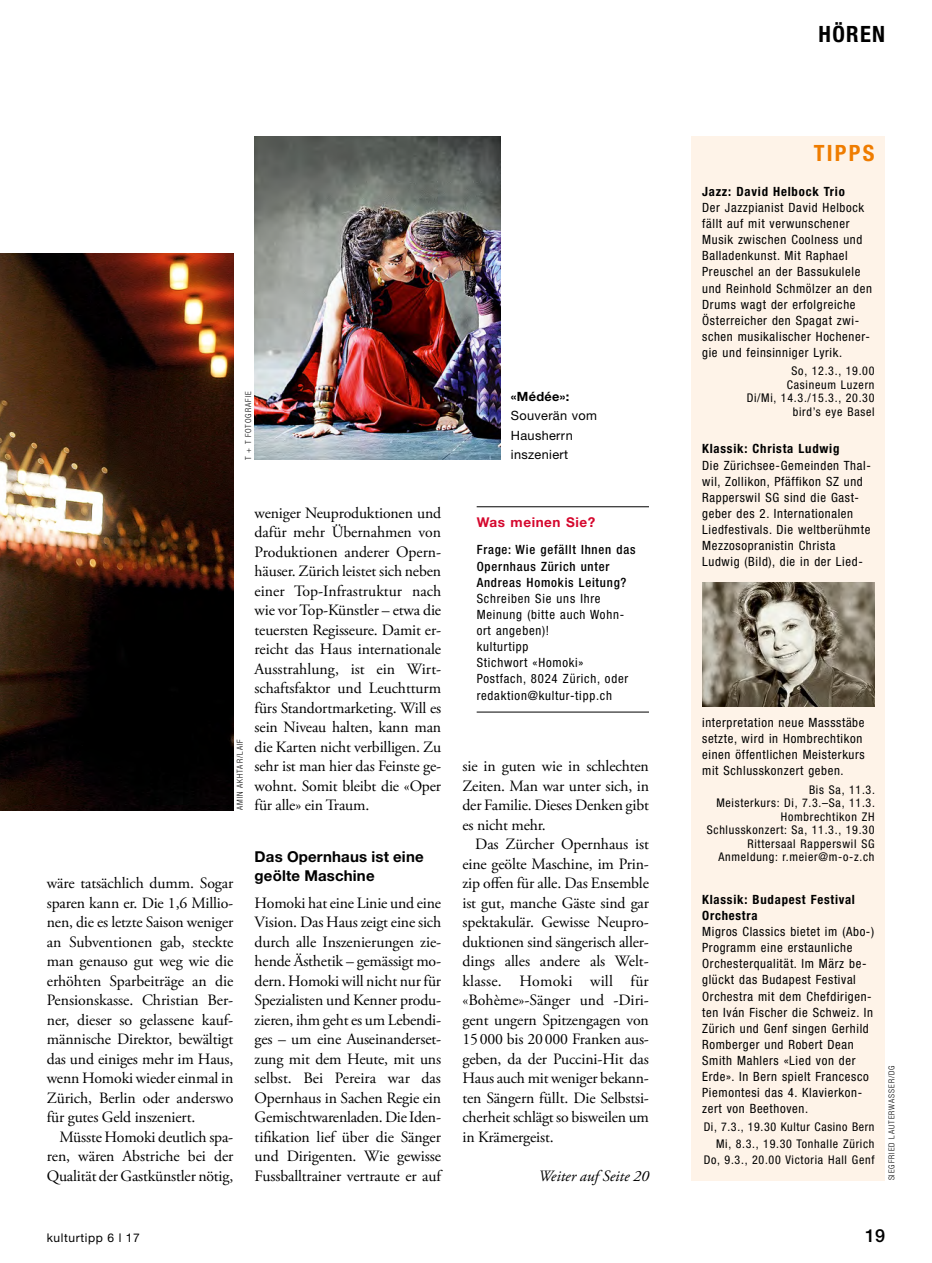
<style>
.page{position:relative;width:932px;height:1263px;background:#fff}
.page>*{position:absolute;margin:0;border:0;box-sizing:border-box;transform-origin:0 0}
._010_KU_Rubriktitel{font:700 condensed 22.5px "Helvetica Neue LT Std";letter-spacing:.06em;color:#000}
._060_KU_Kasten_Dachz{font:700 condensed 22.5px "Helvetica Neue LT Std";letter-spacing:.1em;color:#ef7c00}
._001_KU_Pagina{font:500 18px "Helvetica Neue LT Std";color:#000}
._052_KU_Lauftext_Ein{font:15.75px/19.5px "Adobe Garamond Pro";letter-spacing:-.01em;color:#000;text-align:justify}
._050_KU_Lauftext_10{font:15.75px/19.5px "Adobe Garamond Pro";letter-spacing:-.01em;color:#000;text-align:justify}
._050_KU_Lauftext_10-2{font:italic 15.75px "Adobe Garamond Pro";color:#000}
._250_KU_Zwischentite{font:700 15px/19.5px "Helvetica Neue LT Std";letter-spacing:.01em;color:#000}
._063_KU_Kasten_Titel{font:700 13.5px "Helvetica Neue LT Std";letter-spacing:.04em;color:#d5072d}
._066_KU_TIPP-Kasten{font:condensed 12.75px/16px "Helvetica Neue LT Std";letter-spacing:.05em;color:#000}
._066_KU_Kasten_Text{font:condensed 12.75px/16.2px "Helvetica Neue LT Std";letter-spacing:.06em;color:#000}
._064_KU_TIPP-Kasten{font:700 condensed 12.75px/16px "Helvetica Neue LT Std";letter-spacing:.06em;color:#000}
._065_Ku_Kasten_Zwiti{font:500 condensed 12.75px/16.2px "Helvetica Neue LT Std";letter-spacing:.06em;color:#000}
._070_KU_Bilduntersch{font:12.75px/19.5px "Helvetica Neue LT Std";letter-spacing:.025em;color:#000}
._069_KU_TIPP-Kasten{font:condensed 12px/13.5px "Helvetica Neue LT Std";letter-spacing:.06em;color:#000;text-align:right}
._002_KU_Fusszeile{font:12px "Helvetica Neue LT Std";letter-spacing:.05em;color:#000}
._071_KU_Fotobyline_5{font:300 condensed 8.25px "Helvetica Neue LT Std";letter-spacing:.115em;color:#000}
.s1{font-weight:700}
</style>
<div class="page">
<img style="left:0;top:253px;width:233px;height:557px">
<img style="left:254px;top:136px;width:246px;height:323px">
<div style="left:691px;top:136px;width:193px;height:1045px;background:#fef3e8"></div>
<img style="left:702px;top:582px;width:172px;height:125px">
<hr style="left:476px;top:506px;width:172px;height:1px;background:#000">
<hr style="left:476px;top:712px;width:172px;height:1px;background:#000">
<p class="_010_KU_Rubriktitel" style="left:818px;top:20px;width:68px">HÖREN</p>
<p class="_071_KU_Fotobyline_5" style="left:243px;top:460px;width:70px;rotate:-90deg">T + T FOTOGRAFIE</p>
<p class="_071_KU_Fotobyline_5" style="left:235px;top:810px;width:73px;rotate:-90deg">AMIN AKHTAR/LAIF</p>
<p class="_052_KU_Lauftext_Ein" style="left:254px;top:503px;width:188px">weniger Neuproduktionen und dafür mehr Übernahmen von Produktionen anderer Opern&shy;häuser. Zürich leistet sich neben einer Top-Infrastruktur nach wie vor Top-Künstler – etwa die teuersten Regisseure. Damit er&shy;reicht das Haus internationale Ausstrahlung, ist ein Wirt&shy;schaftsfaktor und Leuchtturm fürs Standortmarketing. Will es sein Niveau halten, kann man die Karten nicht verbilligen. Zu sehr ist man hier das Feinste ge&shy;wohnt. Somit bleibt die «Oper für alle» ein Traum.</p>
<p class="_050_KU_Lauftext_10" style="left:47px;top:874px;width:188px">wäre tatsächlich dumm. Sogar sparen kann er. Die 1,6 Millio&shy;nen, die es letzte Saison weniger an Subventionen gab, steckte man genauso gut weg wie die erhöhten Sparbeiträge an die Pensionskasse. Christian Ber&shy;ner, dieser so gelassene kauf&shy;männische Direktor, bewältigt das und einiges mehr im Haus, wenn Homoki wieder einmal in Zürich, Berlin oder anderswo für gutes Geld inszeniert.</p>
<p class="_052_KU_Lauftext_Ein" style="left:47px;top:1127px;width:188px;text-indent:13px">Müsste Homoki deutlich spa&shy;ren, wären Abstriche bei der Qualität der Gastkünstler nötig,</p>
<p class="_250_KU_Zwischentite" style="left:254px;top:846px;width:170px">Das Opernhaus ist eine geölte Maschine</p>
<p class="_050_KU_Lauftext_10" style="left:254px;top:893px;width:188px">Homoki hat eine Linie und eine Vision. Das Haus zeigt eine sich durch alle Inszenierungen zie&shy;hende Ästhetik – gemässigt mo&shy;dern. Homoki will nicht nur für Spezialisten und Kenner produ&shy;zieren, ihm geht es um Lebendi&shy;ges – um eine Auseinanderset&shy;zung mit dem Heute, mit uns selbst. Bei Pereira war das Opernhaus in Sachen Regie ein Gemischtwarenladen. Die Iden&shy;tifikation lief über die Sänger und Dirigenten. Wie gewisse Fussballtrainer vertraute er auf</p>
<p class="_070_KU_Bilduntersch" style="left:510px;top:386px;width:88px"><span class="s1">«Médée»:<br></span>Souverän vom<br>Hausherrn inszeniert</p>
<p class="_063_KU_Kasten_Titel" style="left:476px;top:514px;width:120px">Was meinen Sie?</p>
<p class="_065_Ku_Kasten_Zwiti" style="left:476px;top:542px;width:160px">Frage: Wie gefällt Ihnen das<br>Opernhaus Zürich unter<br>Andreas Homokis Leitung?</p>
<p class="_066_KU_Kasten_Text" style="left:476px;top:590px;width:149px">Schreiben Sie uns Ihre<br>Meinung (bitte auch Wohn&shy;ort angeben)!</p>
<p class="_066_KU_Kasten_Text" style="left:476px;top:638px;width:108px">kulturtipp<br>Stichwort «Homoki»</p>
<p class="_066_KU_Kasten_Text" style="left:476px;top:671px;width:153px">Postfach, 8024 Zürich, oder redaktion@kultur-tipp.ch</p>
<p class="_050_KU_Lauftext_10" style="left:462px;top:757px;width:188px">sie in guten wie in schlechten Zeiten. Man war unter sich, in der Familie. Dieses Denken gibt es nicht mehr.</p>
<p class="_052_KU_Lauftext_Ein" style="left:462px;top:835px;width:188px;text-indent:13px">Das Zürcher Opernhaus ist eine geölte Maschine, im Prin&shy;zip offen für alle. Das Ensemble ist gut, manche Gäste sind gar spektakulär. Gewisse Neupro&shy;duktionen sind sängerisch aller&shy;dings alles andere als Welt&shy;klasse. Homoki will für «Bohème»-Sänger und -Diri&shy;gent ungern Spitzengagen von 15000 bis 20000 Franken aus&shy;geben, da der Puccini-Hit das Haus auch mit weniger bekann&shy;ten Sängern füllt. Die Selbstsi&shy;cherheit schlägt so bisweilen um in Krämergeist.</p>
<p class="_050_KU_Lauftext_10-2" style="left:538px;top:1166px;width:112px">Weiter auf Seite 20</p>
<p class="_060_KU_Kasten_Dachz" style="left:813px;top:139px;width:62px">TIPPS</p>
<p class="_064_KU_TIPP-Kasten" style="left:702px;top:183px;width:144px">Jazz: David Helbock Trio</p>
<p class="_066_KU_TIPP-Kasten" style="left:702px;top:199px;width:171px">Der Jazzpianist David Helbock fällt auf mit verwunschener<br>Musik zwischen Coolness und<br>Balladenkunst. Mit Raphael<br>Preuschel an der Bassukulele und Reinhold Schmölzer an den<br>Drums wagt der erfolgreiche<br>Österreicher den Spagat zwi&shy;schen musikalischer Hochener&shy;gie und feinsinniger Lyrik.</p>
<p class="_069_KU_TIPP-Kasten" style="left:746px;top:364px;width:129px">So, 12.3., 19.00<br>Casineum Luzern<br>Di/Mi, 14.3./15.3., 20.30 bird’s eye Basel</p>
<p class="_064_KU_TIPP-Kasten" style="left:702px;top:441px;width:139px">Klassik: Christa Ludwig</p>
<p class="_066_KU_TIPP-Kasten" style="left:702px;top:457px;width:170px">Die Zürichsee-Gemeinden Thal&shy;wil, Zollikon, Pfäffikon SZ und<br>Rapperswil SG sind die Gast&shy;geber des 2. Internationalen<br>Liedfestivals. Die weltberühmte<br>Mezzosopranistin Christa<br>Ludwig (Bild), die in der Lied-</p>
<p class="_066_KU_TIPP-Kasten" style="left:702px;top:714px;width:164px">interpretation neue Massstäbe setzte, wird in Hombrechtikon einen öffentlichen Meisterkurs mit Schlusskonzert geben.</p>
<p class="_069_KU_TIPP-Kasten" style="left:706px;top:782px;width:170px">Bis Sa, 11.3.<br>Meisterkurs: Di, 7.3.–Sa, 11.3.<br>Hombrechtikon ZH<br>Schlusskonzert: Sa, 11.3., 19.30<br>Rittersaal Rapperswil SG<br>Anmeldung: r.meier@m-o-z.ch</p>
<p class="_064_KU_TIPP-Kasten" style="left:702px;top:891px;width:154px">Klassik: Budapest Festival<br>Orchestra</p>
<p class="_066_KU_TIPP-Kasten" style="left:702px;top:923px;width:173px">Migros Classics bietet im (Abo-)<br>Programm eine erstaunliche<br>Orchesterqualität. Im März be&shy;glückt das Budapest Festival<br>Orchestra mit dem Chefdirigen&shy;ten Iván Fischer die Schweiz. In<br>Zürich und Genf singen Gerhild<br>Romberger und Robert Dean<br>Smith Mahlers «Lied von der<br>Erde». In Bern spielt Francesco<br>Piemontesi das 4. Klavierkon&shy;zert von Beethoven.</p>
<p class="_069_KU_TIPP-Kasten" style="left:703px;top:1120px;width:172px">Di, 7.3., 19.30 Kultur Casino Bern</p>
<p class="_069_KU_TIPP-Kasten" style="left:715px;top:1136px;width:160px">Mi, 8.3., 19.30 Tonhalle Zürich</p>
<p class="_069_KU_TIPP-Kasten" style="left:703px;top:1152px;width:172px">Do, 9.3., 20.00 Victoria Hall Genf</p>
<p class="_071_KU_Fotobyline_5" style="left:886px;top:1180px;width:117px;rotate:-90deg">SIEGFRIED LAUTERWASSER/DG</p>
<p class="_002_KU_Fusszeile" style="left:47px;top:1230px;width:94px">kulturtipp 6 l 17</p>
<p class="_001_KU_Pagina" style="left:864px;top:1224px;width:22px">19</p>
</div>
